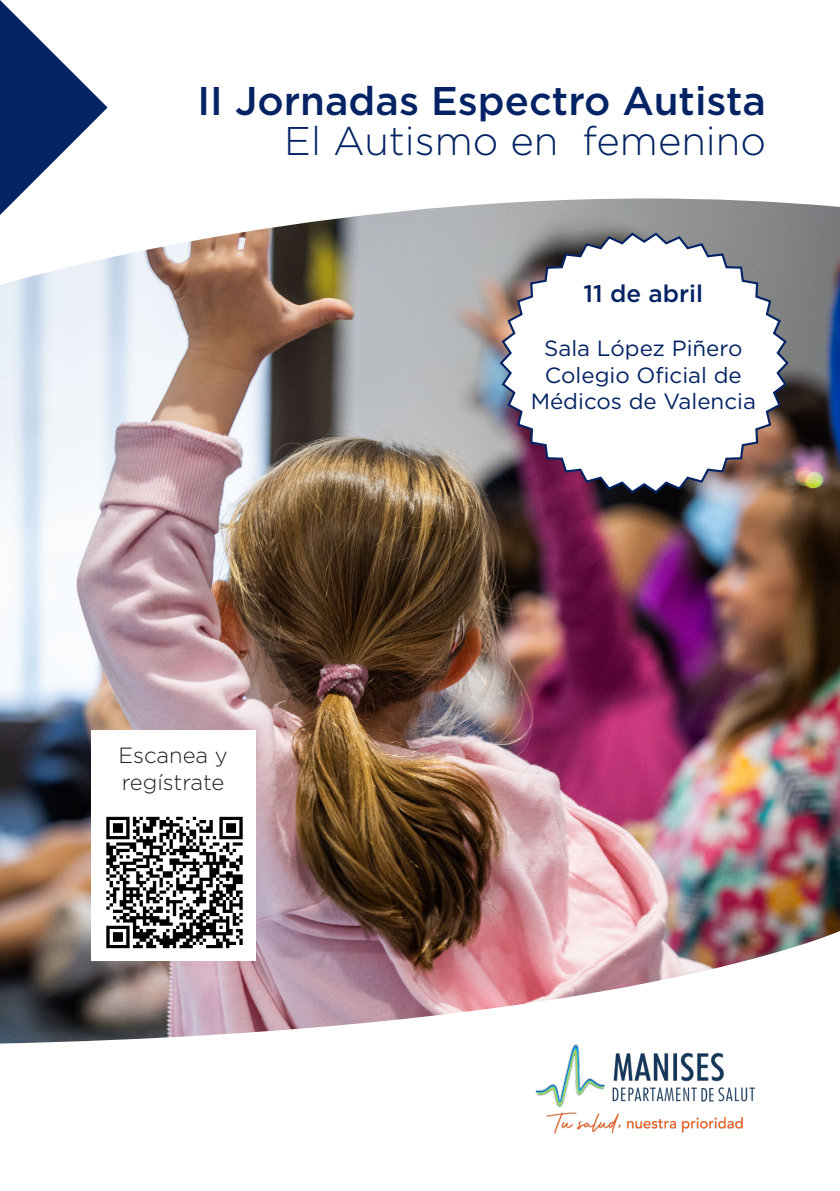
<style>
.page{position:relative;width:840px;height:1191px;background:#fff}
.page>*{position:absolute;margin:0;border:0;box-sizing:border-box;transform-origin:0 0}
.t1{font:500 40px/40px "Gotham";color:#042364;text-align:right}
.t2{font:500 24px "Gotham";color:#042364}
.t3{font:22px/26.4px "Gotham";color:#042364;text-align:center}
.t4{font:300 22px "Gotham";color:#231f20}
.s1{font-weight:300}
</style>
<div class="page">
<img style="left:0;top:198px;width:839px;height:845px">
<svg style="left:498px;top:231px;width:291px;height:264px"></svg>
<img style="left:520px;top:1015px;width:248px;height:119px">
<svg style="left:0;top:0;width:107px;height:215px"></svg>
<div style="left:91px;top:730px;width:164px;height:230px;background:#fff"></div>
<img style="left:106px;top:816px;width:137px;height:133px">
<p class="t1" style="left:197px;top:80px;width:569px">II Jornadas Espectro Autista<br><span class="s1">El Autismo en femenino</span></p>
<p class="t4" style="left:118px;top:741px;width:111px">Escanea y</p>
<p class="t4" style="left:122px;top:768px;width:104px">regístrate</p>
<p class="t2" style="left:583px;top:277px;width:121px">11 de abril</p>
<p class="t3" style="left:544px;top:335px;width:200px">Sala López Piñero</p>
<p class="t3" style="left:530px;top:361px;width:227px">Colegio Oficial de<br>Médicos de Valencia</p>
</div>
